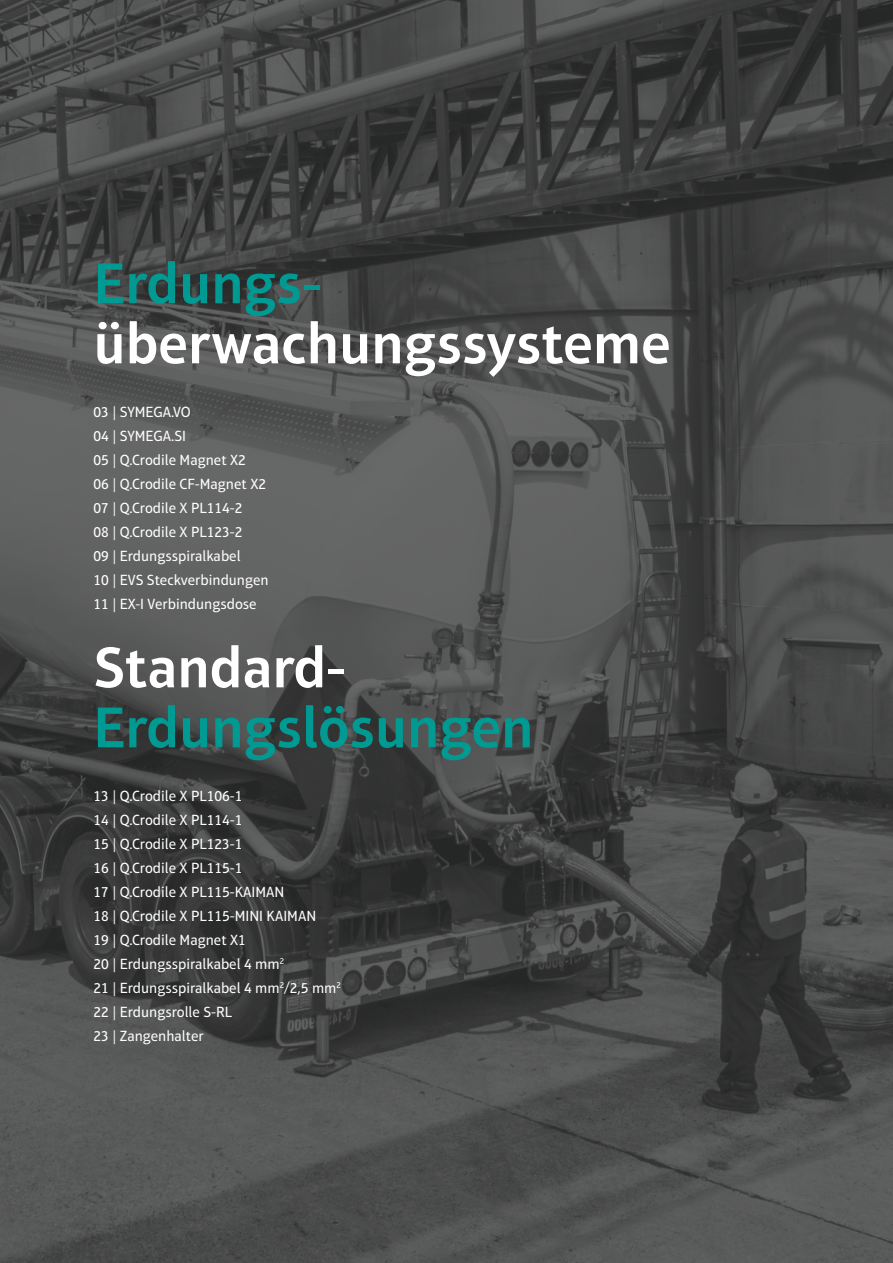
<style>
.page{position:relative;width:893px;height:1263px;background:#fff}
.page>*{position:absolute;margin:0;border:0;box-sizing:border-box;transform-origin:0 0}
.t1{font:600 58.5px "Aptifer Sans LT Pro";color:#fff}
.t2{font:600 58.5px "Aptifer Sans LT Pro";color:#009a93}
.t3{font:15px/24px "Aptifer Sans LT Pro";color:#fff}
</style>
<div class="page">
<img style="left:0;top:0;width:893px;height:1263px">
<h1 class="t2" style="left:94px;top:249px;width:229px">Erdungs-</h1>
<h1 class="t1" style="left:94px;top:309px;width:579px">überwachungssysteme</h1>
<p class="t3" style="left:94px;top:400px;width:177px">03 | SYMEGA.VO<br>04 | SYMEGA.SI<br>05 | Q.Crodile Magnet X2<br>06 | Q.Crodile CF-Magnet X2<br>07 | Q.Crodile X PL114-2<br>08 | Q.Crodile X PL123-2<br>09 | Erdungsspiralkabel<br>10 | EVS Steckverbindungen<br>11 | EX-I Verbindungsdose</p>
<h1 class="t1" style="left:94px;top:633px;width:250px">Standard-</h1>
<h1 class="t2" style="left:94px;top:693px;width:441px">Erdungslösungen</h1>
<p class="t3" style="left:94px;top:784px;width:249px">13 | Q.Crodile X PL106-1<br>14 | Q.Crodile X PL114-1<br>15 | Q.Crodile X PL123-1<br>16 | Q.Crodile X PL115-1<br>17 | Q.Crodile X PL115-KAIMAN<br>18 | Q.Crodile X PL115-MINI KAIMAN<br>19 | Q.Crodile Magnet X1<br>20 | Erdungsspiralkabel 4 mm<sup>2<br></sup>21 | Erdungsspiralkabel 4 mm<sup>2</sup>/2,5 mm<sup>2<br></sup>22 | Erdungsrolle S-RL<br>23 | Zangenhalter</p>
</div>
